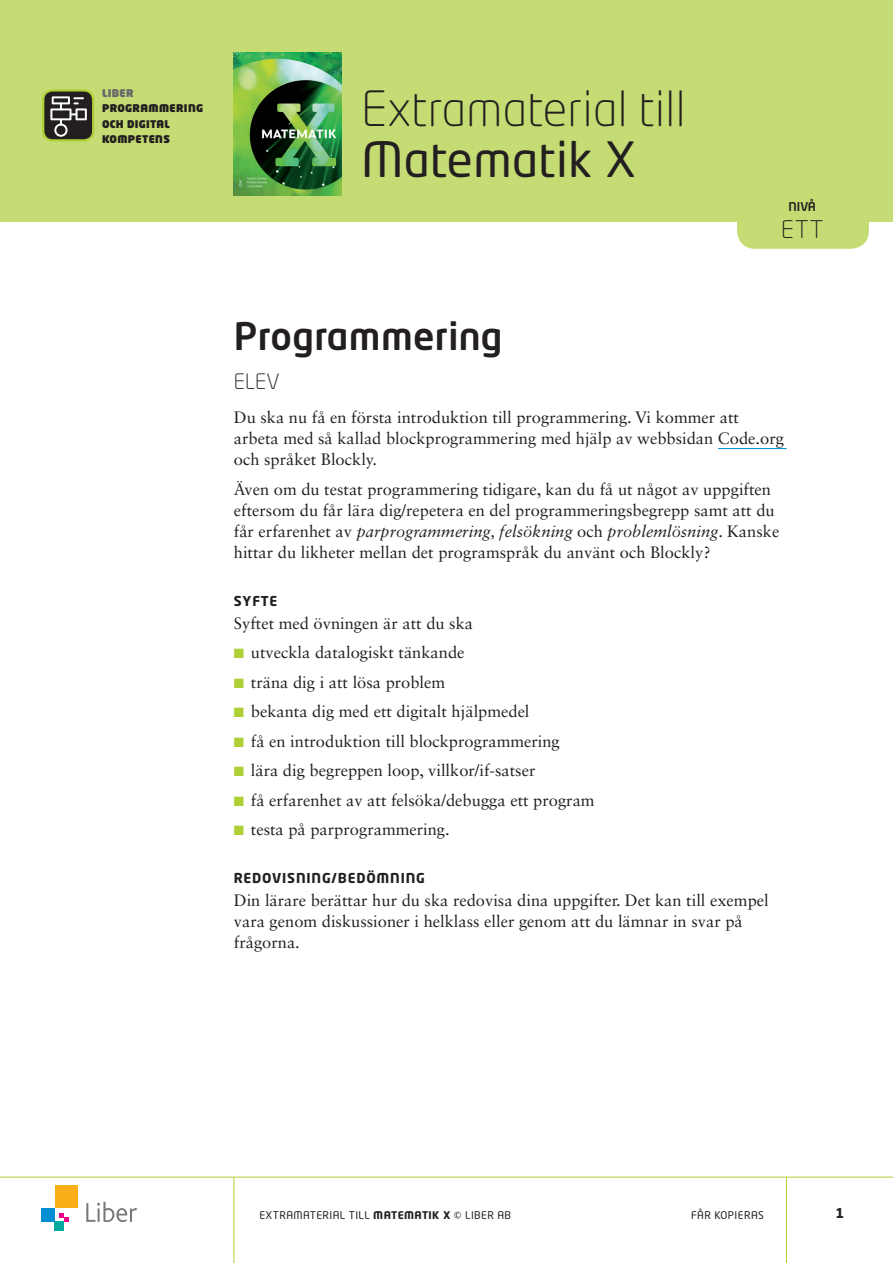
<style>
.page{position:relative;width:893px;height:1263px;background:#fff}
.page>*{position:absolute;margin:0;border:0;box-sizing:border-box;transform-origin:0 0}
.t1{font:300 48px "Neo Tech Std";letter-spacing:.01em;color:#231f20}
.t2{font:48px "Neo Tech Std";letter-spacing:.01em;color:#231f20}
.t3{font:500 37.5px "Neo Tech Std";letter-spacing:.01em;color:#231f20}
.t4{font:300 24px "Neo Tech Std";color:#231f20}
.t5{font:300 21px "Neo Tech Std";color:#231f20}
.t6{font:16.5px/21px "Sabon LT Std";color:#231f20}
.t7{font:700 13.5px "Neo Tech Std";letter-spacing:.06em;color:#231f20}
.t8{font:500 12px "Neo Tech Std";color:#231f20}
.t9{font:10.5px "Neo Tech Std";letter-spacing:.04em;color:#231f20}
.t10{font:900 10.5px/15.1px "Neo Tech Std";letter-spacing:.03em;color:#231f20}
.t11{font:900 10.5px "Neo Tech Std";letter-spacing:.03em;color:#69696c}
.s1{font-style:italic}
.s2{color:#aed036}
.s3{font-weight:700}
</style>
<div class="page">
<hr style="left:0;top:1177px;width:893px;height:1px;background:#aed036">
<hr style="left:234px;top:1177px;width:1px;height:86px;background:#aed036">
<hr style="left:786px;top:1177px;width:1px;height:86px;background:#aed036">
<div style="left:55px;top:1222px;width:9px;height:9px;background:#00a99d"></div>
<div style="left:41px;top:1208px;width:14px;height:14px;background:#008fd5"></div>
<div style="left:55px;top:1185px;width:22px;height:23px;background:#faaf18"></div>
<svg style="left:59px;top:1213px;width:9px;height:9px"></svg>
<svg style="left:86px;top:1202px;width:51px;height:20px"></svg>
<div style="left:0;top:0;width:893px;height:221px;background:#c5db73"></div>
<img style="left:234px;top:53px;width:108px;height:143px">
<div style="left:737px;top:186px;width:132px;height:63px;background:#c5db73;border-radius:18px"></div>
<div style="left:43px;top:90px;width:50px;height:50px;background:#231f20;border-radius:9px"></div>
<div style="left:42px;top:89px;width:52px;height:52px;border:2px solid #aed036;border-radius:9px"></div>
<svg style="left:50px;top:96px;width:37px;height:41px"></svg>
<hr style="left:718px;top:448px;width:69px;height:1px;background:#008fd5">
<p class="t11" style="left:102px;top:86px;width:33px">LIBER</p>
<p class="t10" style="left:102px;top:101px;width:103px">PROGRAMMERING<br>OCH DIGITAL<br>KOMPETENS</p>
<h1 class="t1" style="left:361px;top:80px;width:325px">Extramaterial till</h1>
<h1 class="t2" style="left:361px;top:130px;width:276px">Matematik X</h1>
<p class="t8" style="left:789px;top:199px;width:29px">NIVÅ</p>
<h3 class="t4" style="left:781px;top:215px;width:44px">ETT</h3>
<h2 class="t3" style="left:234px;top:312px;width:270px">Programmering</h2>
<p class="t5" style="left:234px;top:369px;width:47px">ELEV</p>
<p class="t6" style="left:234px;top:407px;width:552px">Du ska nu få en första introduktion till programmering. Vi kommer att arbeta med så kallad blockprogrammering med hjälp av webbsidan Code.org och språket Blockly.</p>
<p class="t6" style="left:234px;top:478px;width:547px">Även om du testat programmering tidigare, kan du få ut något av uppgiften eftersom du får lära dig/repetera en del programmeringsbegrepp samt att du får erfarenhet av <span class="s1">parprogrammering, felsökning</span> och <span class="s1">problemlösning</span>. Kanske hittar du likheter mellan det programspråk du använt och Blockly?</p>
<p class="t7" style="left:234px;top:592px;width:45px">SYFTE</p>
<p class="t6" style="left:234px;top:612px;width:241px">Syftet med övningen är att du ska</p>
<p class="t6" style="left:234px;top:642px;width:232px"><span class="s2">■</span> utveckla datalogiskt tänkande</p>
<p class="t6" style="left:234px;top:671px;width:213px"><span class="s2">■</span> träna dig i att lösa problem</p>
<p class="t6" style="left:234px;top:701px;width:297px"><span class="s2">■</span> bekanta dig med ett digitalt hjälpmedel</p>
<p class="t6" style="left:234px;top:730px;width:327px"><span class="s2">■</span> få en introduktion till blockprogrammering</p>
<p class="t6" style="left:234px;top:760px;width:303px"><span class="s2">■</span> lära dig begreppen loop, villkor/if-satser</p>
<p class="t6" style="left:234px;top:789px;width:362px"><span class="s2">■</span> få erfarenhet av att felsöka/debugga ett program</p>
<p class="t6" style="left:234px;top:819px;width:217px"><span class="s2">■</span> testa på parprogrammering.</p>
<p class="t7" style="left:234px;top:869px;width:193px">REDOVISNING/BEDÖMNING</p>
<p class="t6" style="left:234px;top:890px;width:536px">Din lärare berättar hur du ska redovisa dina uppgifter. Det kan till exempel vara genom diskussioner i helklass eller genom att du lämnar in svar på frågorna.</p>
<p class="t9" style="left:259px;top:1208px;width:253px">EXTRAMATERIAL TILL <span class="s3">MATEMATIK X</span> © LIBER AB</p>
<p class="t9" style="left:691px;top:1208px;width:74px">FÅR KOPIERAS</p>
<p class="t7" style="left:835px;top:1204px;width:10px">1</p>
</div>
